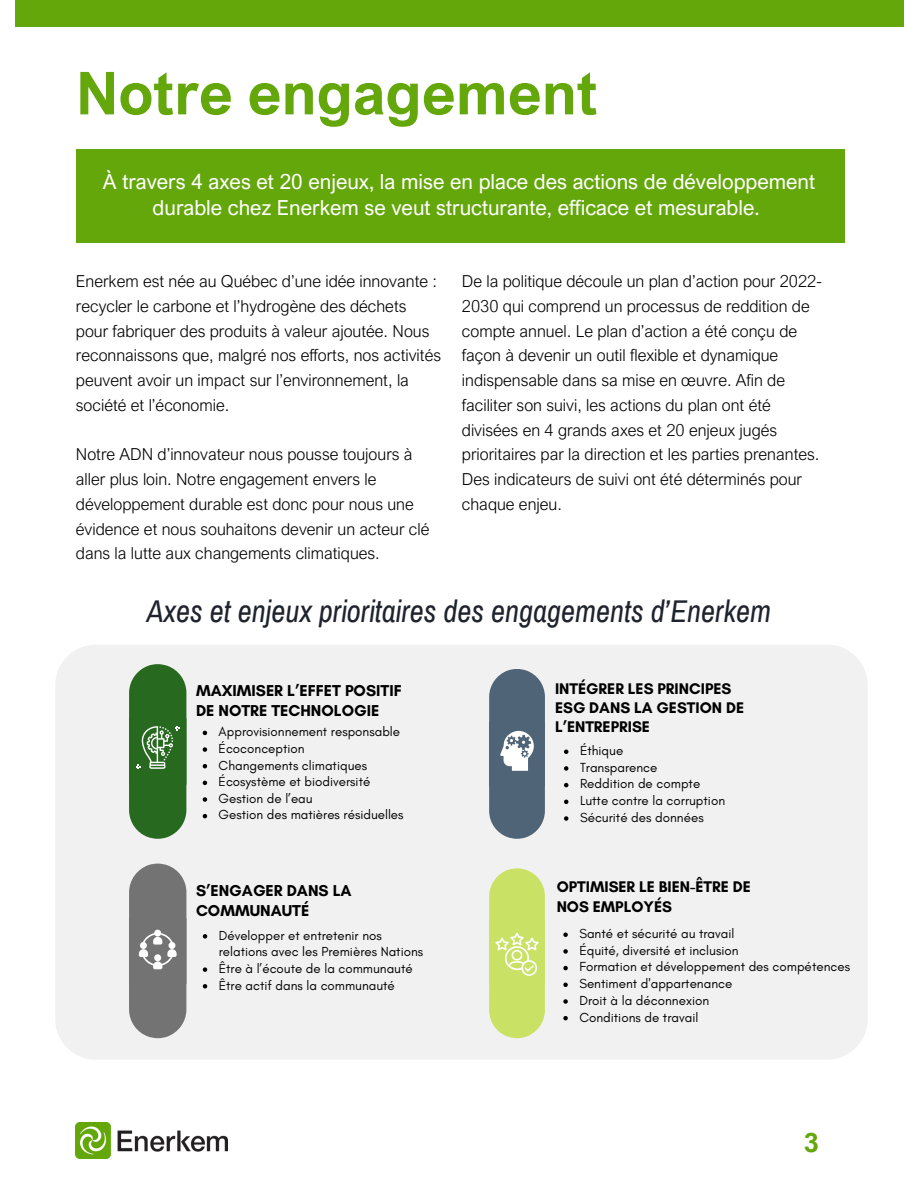
<style>
.page{position:relative;width:918px;height:1188px;background:#fff}
.page>*{position:absolute;margin:0;border:0;box-sizing:border-box;transform-origin:0 0}
.t1{font:700 59.25px "Arial Nova";color:#64a70b}
.t2{font:italic 30.75px "Archivo Narrow";color:#1e232d}
.t3{font:700 26.85px "Arial Nova";color:#64a70b}
.t4{font:20.7px/25.8px "Arial Nova";color:#fff;text-align:center}
.t5{font:300 16.5px/24.8px "Arial Nova";color:#000}
.t6{font:700 16.05px/19.6px "Glacial Indifference";color:#000}
.t7{font:700 15.75px/19.2px "Glacial Indifference";color:#000}
.t8{font:13.35px/16.6px "Glacial Indifference";color:#000}
</style>
<div class="page">
<div style="left:15px;top:0;width:888px;height:27px;background:#64a70b"></div>
<img style="left:76px;top:1123px;width:152px;height:36px">
<div style="left:55px;top:645px;width:813px;height:415px;background:#f1f1f1;border-radius:40px"></div>
<svg style="left:203px;top:731px;width:4px;height:4px"></svg>
<svg style="left:203px;top:747px;width:4px;height:5px"></svg>
<svg style="left:203px;top:764px;width:4px;height:4px"></svg>
<svg style="left:203px;top:781px;width:4px;height:4px"></svg>
<svg style="left:203px;top:797px;width:4px;height:5px"></svg>
<svg style="left:203px;top:814px;width:4px;height:4px"></svg>
<svg style="left:129px;top:664px;width:57px;height:175px;background:#3f7938"></svg>
<svg style="left:489px;top:868px;width:56px;height:170px;background:#cee476"></svg>
<svg style="left:563px;top:933px;width:5px;height:4px"></svg>
<svg style="left:563px;top:949px;width:5px;height:5px"></svg>
<svg style="left:563px;top:966px;width:5px;height:4px"></svg>
<svg style="left:563px;top:983px;width:5px;height:4px"></svg>
<svg style="left:563px;top:999px;width:5px;height:5px"></svg>
<svg style="left:563px;top:1016px;width:5px;height:4px"></svg>
<svg style="left:489px;top:669px;width:56px;height:170px;background:#6a7b8c"></svg>
<svg style="left:564px;top:750px;width:4px;height:4px"></svg>
<svg style="left:564px;top:766px;width:4px;height:5px"></svg>
<svg style="left:564px;top:783px;width:4px;height:4px"></svg>
<svg style="left:564px;top:800px;width:4px;height:4px"></svg>
<svg style="left:564px;top:816px;width:4px;height:5px"></svg>
<svg style="left:129px;top:864px;width:57px;height:174px;background:#828282"></svg>
<svg style="left:203px;top:934px;width:4px;height:5px"></svg>
<svg style="left:203px;top:967px;width:4px;height:5px"></svg>
<svg style="left:203px;top:984px;width:4px;height:5px"></svg>
<div style="left:76px;top:150px;width:768px;height:93px;background:#64a70b"></div>
<p class="t1" style="left:76px;top:56px;width:523px">Notre engagement</p>
<p class="t4" style="left:103px;top:169px;width:714px">À travers 4 axes et 20 enjeux, la mise en place des actions de développement durable chez Enerkem se veut structurante, efficace et mesurable.</p>
<p class="t5" style="left:76px;top:269px;width:367px">Enerkem est née au Québec d’une idée innovante : recycler le carbone et l’hydrogène des déchets pour fabriquer des produits à valeur ajoutée. Nous reconnaissons que, malgré nos efforts, nos activités peuvent avoir un impact sur l’environnement, la société et l’économie.</p>
<p class="t5" style="left:76px;top:442px;width:355px">Notre ADN d’innovateur nous pousse toujours à aller plus loin. Notre engagement envers le développement durable est donc pour nous une évidence et nous souhaitons devenir un acteur clé dans la lutte aux changements climatiques.</p>
<p class="t5" style="left:462px;top:269px;width:362px">De la politique découle un plan d’action pour 2022- 2030 qui comprend un processus de reddition de compte annuel. Le plan d’action a été conçu de façon à devenir un outil flexible et dynamique indispensable dans sa mise en œuvre. Afin de faciliter son suivi, les actions du plan ont été divisées en 4 grands axes et 20 enjeux jugés prioritaires par la direction et les parties prenantes.<br>Des indicateurs de suivi ont été déterminés pour chaque enjeu.</p>
<p class="t2" style="left:147px;top:595px;width:626px">Axes et enjeux prioritaires des engagements d’Enerkem</p>
<p class="t6" style="left:196px;top:681px;width:207px">MAXIMISER L’EFFET POSITIF<br>DE NOTRE TECHNOLOGIE</p>
<p class="t8" style="left:219px;top:723px;width:183px">Approvisionnement responsable</p>
<p class="t8" style="left:219px;top:740px;width:88px">Écoconception</p>
<p class="t8" style="left:219px;top:757px;width:150px">Changements climatiques</p>
<p class="t8" style="left:219px;top:773px;width:153px">Écosystème et biodiversité</p>
<p class="t8" style="left:219px;top:790px;width:95px">Gestion de l’eau</p>
<p class="t8" style="left:219px;top:806px;width:186px">Gestion des matières résiduelles</p>
<p class="t6" style="left:196px;top:880px;width:157px">S’ENGAGER DANS LA<br>COMMUNAUTÉ</p>
<p class="t8" style="left:219px;top:927px;width:206px">Développer et entretenir nos relations avec les Premières Nations</p>
<p class="t8" style="left:219px;top:960px;width:195px">Être à l’écoute de la communauté</p>
<p class="t8" style="left:219px;top:977px;width:178px">Être actif dans la communauté</p>
<p class="t7" style="left:555px;top:679px;width:191px">INTÉGRER LES PRINCIPES<br>ESG DANS LA GESTION DE<br>L’ENTREPRISE</p>
<p class="t8" style="left:580px;top:742px;width:45px">Éthique</p>
<p class="t8" style="left:580px;top:759px;width:79px">Transparence</p>
<p class="t8" style="left:580px;top:775px;width:122px">Reddition de compte</p>
<p class="t8" style="left:580px;top:792px;width:147px">Lutte contre la corruption</p>
<p class="t8" style="left:580px;top:809px;width:125px">Sécurité des données</p>
<p class="t7" style="left:557px;top:877px;width:196px">OPTIMISER LE BIEN-ÊTRE DE<br>NOS EMPLOYÉS</p>
<p class="t8" style="left:579px;top:925px;width:157px">Santé et sécurité au travail</p>
<p class="t8" style="left:579px;top:942px;width:161px">Équité, diversité et inclusion</p>
<p class="t8" style="left:579px;top:958px;width:272px">Formation et développement des compétences</p>
<p class="t8" style="left:579px;top:975px;width:155px">Sentiment d'appartenance</p>
<p class="t8" style="left:579px;top:992px;width:131px">Droit à la déconnexion</p>
<p class="t8" style="left:579px;top:1009px;width:121px">Conditions de travail</p>
<p class="t3" style="left:804px;top:1125px;width:17px">3</p>
</div>
